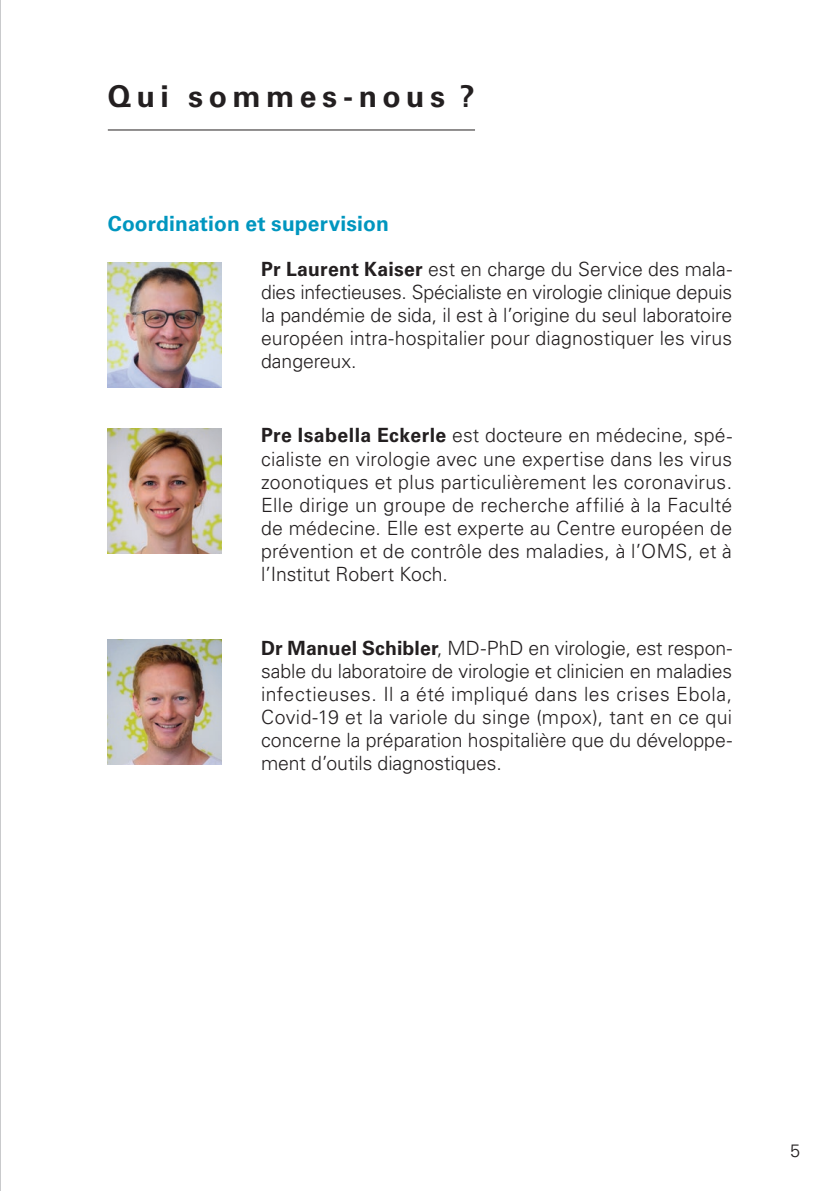
<style>
.page{position:relative;width:840px;height:1191px;background:#fff}
.page>*{position:absolute;margin:0;border:0;box-sizing:border-box;transform-origin:0 0}
.t1{font:700 30px "Univers LT Pro 65";letter-spacing:.18em;color:#231f20}
.t2{font:700 21px "Univers LT Pro 65";letter-spacing:.005em;color:#0096bf}
.t3{font:300 19.6px/23px "Univers LT Pro 45";letter-spacing:.005em;color:#231f20;text-align:justify}
.t4{font:300 18px "Univers LT Pro 45";color:#231f20}
.s1{font-family:"Univers LT Pro 65";font-weight:700}
</style>
<div class="page">
<hr style="left:0;top:0;width:1px;height:1191px;background:#939598">
<hr style="left:108px;top:129px;width:366px;height:1px;background:#231f20">
<img style="left:108px;top:428px;width:113px;height:125px">
<img style="left:108px;top:262px;width:113px;height:126px">
<img style="left:108px;top:639px;width:113px;height:125px">
<h1 class="t1" style="left:108px;top:75px;width:368px">Qui sommes-nous ?</h1>
<p class="t2" style="left:108px;top:208px;width:282px">Coordination et supervision</p>
<p class="t3" style="left:261px;top:257px;width:472px"><span class="s1">Pr Laurent Kaiser</span> est en charge du Service des mala&shy;dies infectieuses. Spécialiste en virologie clinique depuis la pandémie de sida, il est à l’origine du seul laboratoire européen intra-hospitalier pour diagnostiquer les virus dangereux.</p>
<p class="t3" style="left:261px;top:423px;width:472px"><span class="s1">Pre Isabella Eckerle</span> est docteure en médecine, spé&shy;cialiste en virologie avec une expertise dans les virus zoonotiques et plus particulièrement les coronavirus.<br>Elle dirige un groupe de recherche affilié à la Faculté de médecine. Elle est experte au Centre européen de prévention et de contrôle des maladies, à l’OMS, et à l’Institut Robert Koch.</p>
<p class="t3" style="left:261px;top:635px;width:472px"><span class="s1">Dr Manuel Schibler</span>, MD-PhD en virologie, est respon&shy;sable du laboratoire de virologie et clinicien en maladies infectieuses. Il a été impliqué dans les crises Ebola, Covid-19 et la variole du singe (mpox), tant en ce qui concerne la préparation hospitalière que du développe&shy;ment d’outils diagnostiques.</p>
<p class="t4" style="left:789px;top:1138px;width:12px">5</p>
</div>
